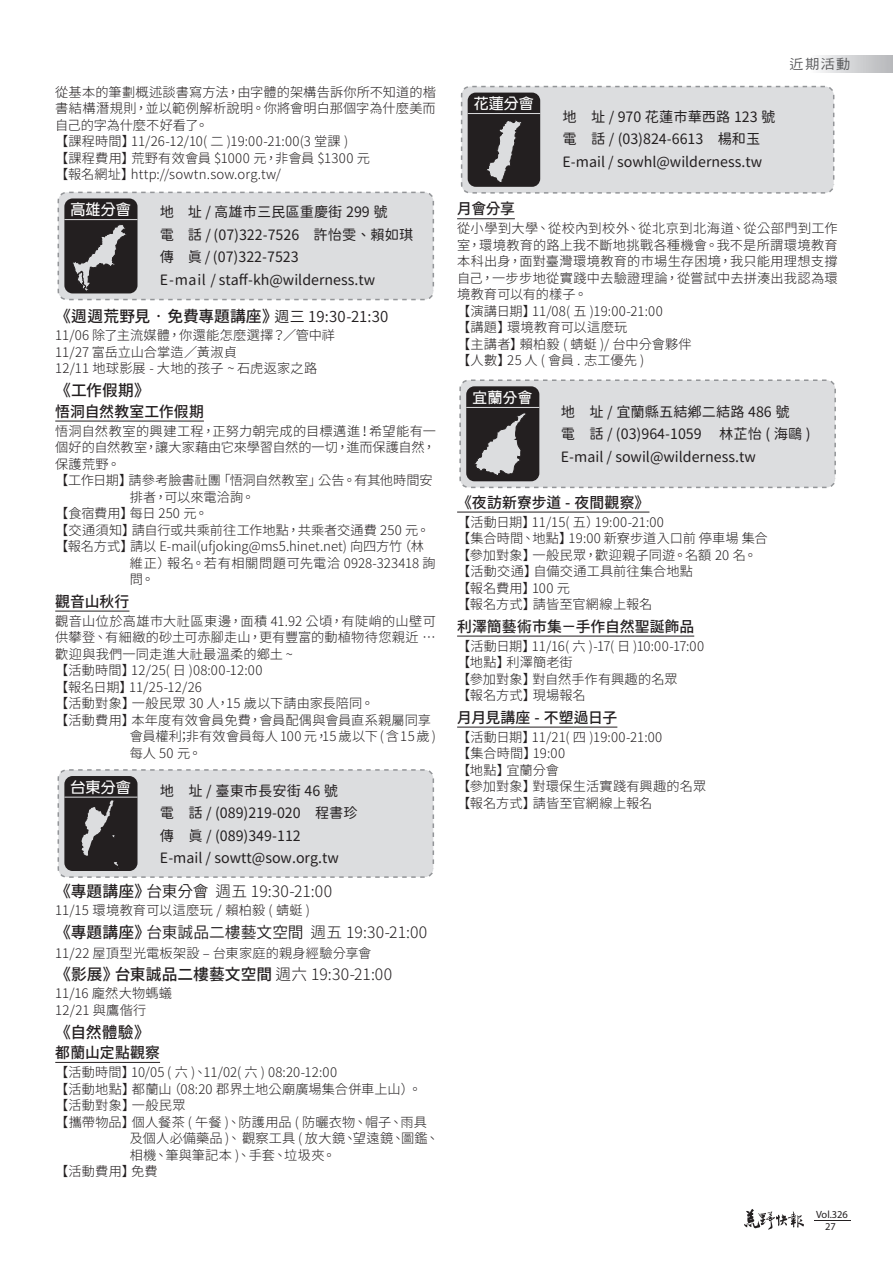
<style>
.page{position:relative;width:893px;height:1263px;background:#fff}
.page>*{position:absolute;margin:0;border:0;box-sizing:border-box;transform-origin:0 0}
.t1{font:15.75px "Gen Yo Gothic TW Medium TTF";letter-spacing:.005em;color:#231f20}
.t2{font:15.75px "Gen Yo Gothic TW Light TTF";letter-spacing:.015em;color:#231f20}
.t3{font:700 15.15px "New Gothic";color:#fff}
.t4{font:15.15px "DF Hei W7 WINP BF";color:#fff}
.t5{font:15px "Gen Yo Gothic TW Medium TTF";letter-spacing:.005em;color:#231f20}
.t6{font:15px "Gen Yo Gothic TW Medium TTF";letter-spacing:-.015em;color:#231f20}
.t7{font:700 15px "New Gothic";color:#fff}
.t8{font:14.25px/22.5px "Gen Sen Maru Gothic TW Regular TTF";color:#231f20}
.t9{font:13.5px "DF Hei W5 WINP BF";color:#57585a;scale:1.05 1}
.t10{font:13.2px/16.5px "Gen Yo Gothic TW Light TTF";letter-spacing:.01em;color:#231f20}
.t11{font:13.2px "Gen Yo Gothic TW Light TTF";letter-spacing:-.01em;color:#231f20}
.t12{font:10.5px/12.3px "Myriad Pro";color:#231f20;text-align:center}
.s1{font-family:"Gen Yo Gothic TW Normal TTF";font-size:15px}
.s2{font-family:"Gen Yo Gothic TW Medium TTF"}
.s3{font-family:"Gen Yo Gothic TW Normal TTF"}
.s4{font-family:"Gen Yo Gothic TW Light TTF"}
</style>
<div class="page">
<svg style="left:744px;top:1209px;width:60px;height:20px"></svg>
<hr style="left:814px;top:1220px;width:36px;height:1px;background:#231f20">
<div style="left:808px;top:55px;width:85px;height:17px;background:linear-gradient(to right,#fcfcfd,#b4b5b8)"></div>
<hr style="left:55px;top:421px;width:149px;height:1px;background:#231f20">
<hr style="left:55px;top:611px;width:74px;height:1px;background:#231f20">
<hr style="left:55px;top:1062px;width:105px;height:1px;background:#231f20">
<div style="left:58px;top:192px;width:375px;height:108px;background:#dcdddf;border-radius:9px"></div>
<div style="left:58px;top:192px;width:376px;height:108px;border:2px dashed #939598;border-radius:9px"></div>
<div style="left:64px;top:198px;width:74px;height:95px;background:#231f20;border-radius:8px"></div>
<hr style="left:64px;top:219px;width:74px;height:1px;background:#dcdddf">
<svg style="left:72px;top:224px;width:55px;height:70px"></svg>
<div style="left:58px;top:770px;width:375px;height:107px;background:#dcdddf;border-radius:9px"></div>
<div style="left:58px;top:769px;width:376px;height:109px;border:2px dashed #939598;border-radius:9px"></div>
<div style="left:64px;top:776px;width:74px;height:95px;background:#231f20;border-radius:8px"></div>
<hr style="left:64px;top:797px;width:74px;height:1px;background:#dcdddf">
<svg style="left:81px;top:800px;width:37px;height:66px"></svg>
<hr style="left:457px;top:218px;width:58px;height:1px;background:#231f20">
<hr style="left:457px;top:512px;width:192px;height:1px;background:#231f20">
<hr style="left:457px;top:636px;width:237px;height:1px;background:#231f20">
<hr style="left:457px;top:727px;width:160px;height:1px;background:#231f20">
<div style="left:462px;top:87px;width:372px;height:106px;background:#dcdddf;border-radius:9px"></div>
<div style="left:461px;top:86px;width:373px;height:108px;border:2px dashed #939598;border-radius:9px"></div>
<div style="left:468px;top:93px;width:72px;height:94px;background:#231f20;border-radius:8px"></div>
<hr style="left:468px;top:113px;width:72px;height:1px;background:#dcdddf">
<svg style="left:487px;top:120px;width:35px;height:62px"></svg>
<div style="left:460px;top:380px;width:375px;height:107px;background:#dcdddf;border-radius:9px"></div>
<div style="left:459px;top:379px;width:377px;height:109px;border:2px dashed #939598;border-radius:9px"></div>
<div style="left:466px;top:386px;width:73px;height:95px;background:#231f20;border-radius:8px"></div>
<hr style="left:466px;top:407px;width:73px;height:1px;background:#dcdddf">
<svg style="left:475px;top:413px;width:51px;height:62px"></svg>
<p class="t10" style="left:55px;top:84px;width:382px">從基本的筆劃概述談書寫方法，由字體的架構告訴你所不知道的楷書結構潛規則，並以範例解析說明。你將會明白那個字為什麼美而自己的字為什麼不好看了。<br>【課程時間】11/26-12/10( 二 )19:00-21:00(3 堂課 )<br>【課程費用】荒野有效會員 $1000 元，非會員 $1300 元<br>【報名網址】http://sowtn.sow.org.tw/</p>
<p class="t3" style="left:70px;top:202px;width:62px">高雄分會</p>
<p class="t8" style="left:160px;top:201px;width:255px">地　址 / 高雄市三民區重慶街 299 號<br>電　話 / (07)322-7526　許怡雯、賴如琪傳　真 / (07)322-7523<br>E-mail / staff-kh@wilderness.tw</p>
<p class="t1" style="left:55px;top:307px;width:335px">《週週荒野見‧免費專題講座》<span class="s1">週三 19:30-21:30</span></p>
<p class="t10" style="left:55px;top:328px;width:281px">11/06 除了主流媒體，你還能怎麼選擇？／管中祥<br>11/27 富岳立山合掌造／黃淑貞<br>12/11 地球影展 - 大地的孩子 ~ 石虎返家之路</p>
<p class="t1" style="left:55px;top:382px;width:96px">《工作假期》</p>
<p class="t5" style="left:55px;top:403px;width:150px">悟洞自然教室工作假期</p>
<p class="t10" style="left:55px;top:423px;width:382px">悟洞自然教室的興建工程，正努力朝完成的目標邁進！希望能有一</p>
<p class="t10" style="left:55px;top:439px;width:382px">個好的自然教室，讓大家藉由它來學習自然的一切，進而保護自然，</p>
<p class="t10" style="left:55px;top:456px;width:67px">保護荒野。</p>
<p class="t11" style="left:55px;top:473px;width:379px">【工作日期】請參考臉書社團「悟洞自然教室」公告。有其他時間安</p>
<p class="t10" style="left:130px;top:489px;width:126px">排者，可以來電洽詢。</p>
<p class="t10" style="left:55px;top:505px;width:154px">【食宿費用】每日 250 元。</p>
<p class="t10" style="left:55px;top:522px;width:376px">【交通須知】請自行或共乘前往工作地點，共乘者交通費 250 元。</p>
<p class="t10" style="left:55px;top:538px;width:370px">【報名方式】請以 E-mail(ufjoking@ms5.hinet.net) 向四方竹（林</p>
<p class="t10" style="left:130px;top:555px;width:308px">維正）報名。若有相關問題可先電洽 0928-323418 詢</p>
<p class="t10" style="left:130px;top:571px;width:26px">問。</p>
<p class="t5" style="left:55px;top:593px;width:76px">觀音山秋行</p>
<p class="t10" style="left:55px;top:613px;width:382px">觀音山位於高雄市大社區東邊，面積 41.92 公頃，有陡峭的山壁可</p>
<p class="t10" style="left:55px;top:629px;width:382px">供攀登、有細緻的砂土可赤腳走山，更有豐富的動植物待您親近 …</p>
<p class="t10" style="left:55px;top:646px;width:239px">歡迎與我們一同走進大社最溫柔的鄉土 ~</p>
<p class="t10" style="left:55px;top:662px;width:209px">【活動時間】12/25( 日 )08:00-12:00</p>
<p class="t10" style="left:55px;top:679px;width:148px">【報名日期】11/25-12/26</p>
<p class="t10" style="left:55px;top:695px;width:320px">【活動對象】一般民眾 30 人，15 歲以下請由家長陪同。</p>
<p class="t10" style="left:55px;top:712px;width:377px">【活動費用】本年度有效會員免費，會員配偶與會員直系親屬同享</p>
<p class="t10" style="left:130px;top:728px;width:308px">會員權利；非有效會員每人 100 元，15 歲以下( 含15 歲 )</p>
<p class="t10" style="left:130px;top:745px;width:74px">每人 50 元。</p>
<p class="t3" style="left:70px;top:779px;width:62px">台東分會</p>
<p class="t8" style="left:160px;top:779px;width:199px">地　址 / 臺東市長安街 46 號<br>電　話 / (089)219-020　程書珍傳　真 / (089)349-112<br>E-mail / sowtt@sow.org.tw</p>
<p class="t2" style="left:55px;top:882px;width:278px"><span class="s2">《專題講座》</span><span class="s3">台東分會</span> 週五 19:30-21:00</p>
<p class="t10" style="left:55px;top:902px;width:256px">11/15 環境教育可以這麼玩 / 賴柏毅 ( 蜻蜓 )</p>
<p class="t2" style="left:55px;top:924px;width:373px"><span class="s2">《專題講座》</span><span class="s3">台東誠品二樓藝文空間</span>週五 19:30-21:00</p>
<p class="t10" style="left:55px;top:945px;width:318px">11/22 屋頂型光電板架設 – 台東家庭的親身經驗分享會</p>
<p class="t1" style="left:55px;top:965px;width:338px">《影展》台東誠品二樓藝文空間 <span class="s4">週六 19:30-21:00</span></p>
<p class="t10" style="left:55px;top:985px;width:118px">11/16 龐然大物螞蟻<br>12/21 與鷹偕行</p>
<p class="t1" style="left:55px;top:1023px;width:96px">《自然體驗》</p>
<p class="t5" style="left:55px;top:1044px;width:106px">都蘭山定點觀察</p>
<p class="t10" style="left:55px;top:1064px;width:283px">【活動時間】10/05 ( 六 )、11/02( 六 ) 08:20-12:00</p>
<p class="t10" style="left:55px;top:1081px;width:368px">【活動地點】都蘭山（08:20 郡界土地公廟廣場集合併車上山）。</p>
<p class="t10" style="left:55px;top:1097px;width:132px">【活動對象】一般民眾</p>
<p class="t10" style="left:55px;top:1114px;width:373px">【攜帶物品】個人餐茶 ( 午餐 )、防護用品 ( 防曬衣物、帽子、雨具</p>
<p class="t10" style="left:130px;top:1130px;width:311px">及個人必備藥品 )、 觀察工具 ( 放大鏡、望遠鏡、圖鑑、</p>
<p class="t10" style="left:130px;top:1147px;width:208px">相機、筆與筆記本 )、手套、垃圾夾。</p>
<p class="t10" style="left:55px;top:1163px;width:104px">【活動費用】免費</p>
<p class="t7" style="left:474px;top:96px;width:61px">花蓮分會</p>
<p class="t9" style="left:789px;top:57px;width:60px">近期活動</p>
<p class="t8" style="left:563px;top:105px;width:214px">地　址 / 970 花蓮市華西路 123 號電　話 / (03)824-6613　楊和玉<br>E-mail / sowhl@wilderness.tw</p>
<p class="t5" style="left:457px;top:200px;width:59px">月會分享</p>
<p class="t10" style="left:457px;top:221px;width:382px">從小學到大學、從校內到校外、從北京到北海道、從公部門到工作室，環境教育的路上我不斷地挑戰各種機會。我不是所謂環境教育本科出身，面對臺灣環境教育的市場生存困境，我只能用理想支撐自己，一步步地從實踐中去驗證理論，從嘗試中去拼湊出我認為環境教育可以有的樣子。<br>【演講日期】11/08( 五 )19:00-21:00<br>【講題】環境教育可以這麼玩<br>【主講者】賴柏毅 ( 蜻蜓 )/ 台中分會夥伴<br>【人數】25 人 ( 會員 . 志工優先 )</p>
<p class="t4" style="left:472px;top:389px;width:62px">宜蘭分會</p>
<p class="t8" style="left:561px;top:401px;width:266px">地　址 / 宜蘭縣五結鄉二結路 486 號<br>電　話 / (03)964-1059 　林芷怡 ( 海鷗 )　<br>E-mail / sowil@wilderness.tw</p>
<p class="t5" style="left:457px;top:494px;width:194px">《夜訪新寮步道 - 夜間觀察》</p>
<p class="t10" style="left:457px;top:514px;width:312px">【活動日期】11/15( 五）19:00-21:00<br>【集合時間、地點】19:00 新寮步道入口前 停車場 集合【參加對象】一般民眾，歡迎親子同遊。名額 20 名。【活動交通】自備交通工具前往集合地點<br>【報名費用】100 元<br>【報名方式】請皆至官網線上報名</p>
<p class="t5" style="left:457px;top:618px;width:239px">利澤簡藝術市集－手作自然聖誕飾品</p>
<p class="t10" style="left:457px;top:638px;width:248px">【活動日期】11/16( 六 )-17( 日 )10:00-17:00【地點】利澤簡老街<br>【參加對象】對自然手作有興趣的名眾<br>【報名方式】現場報名</p>
<p class="t6" style="left:457px;top:709px;width:162px">月月見講座 - 不塑過日子</p>
<p class="t10" style="left:457px;top:729px;width:251px">【活動日期】11/21( 四 )19:00-21:00<br>【集合時間】19:00<br>【地點】宜蘭分會<br>【參加對象】對環保生活實踐有興趣的名眾【報名方式】請皆至官網線上報名</p>
<p class="t12" style="left:816px;top:1208px;width:33px">Vol.326<br>27</p>
</div>
